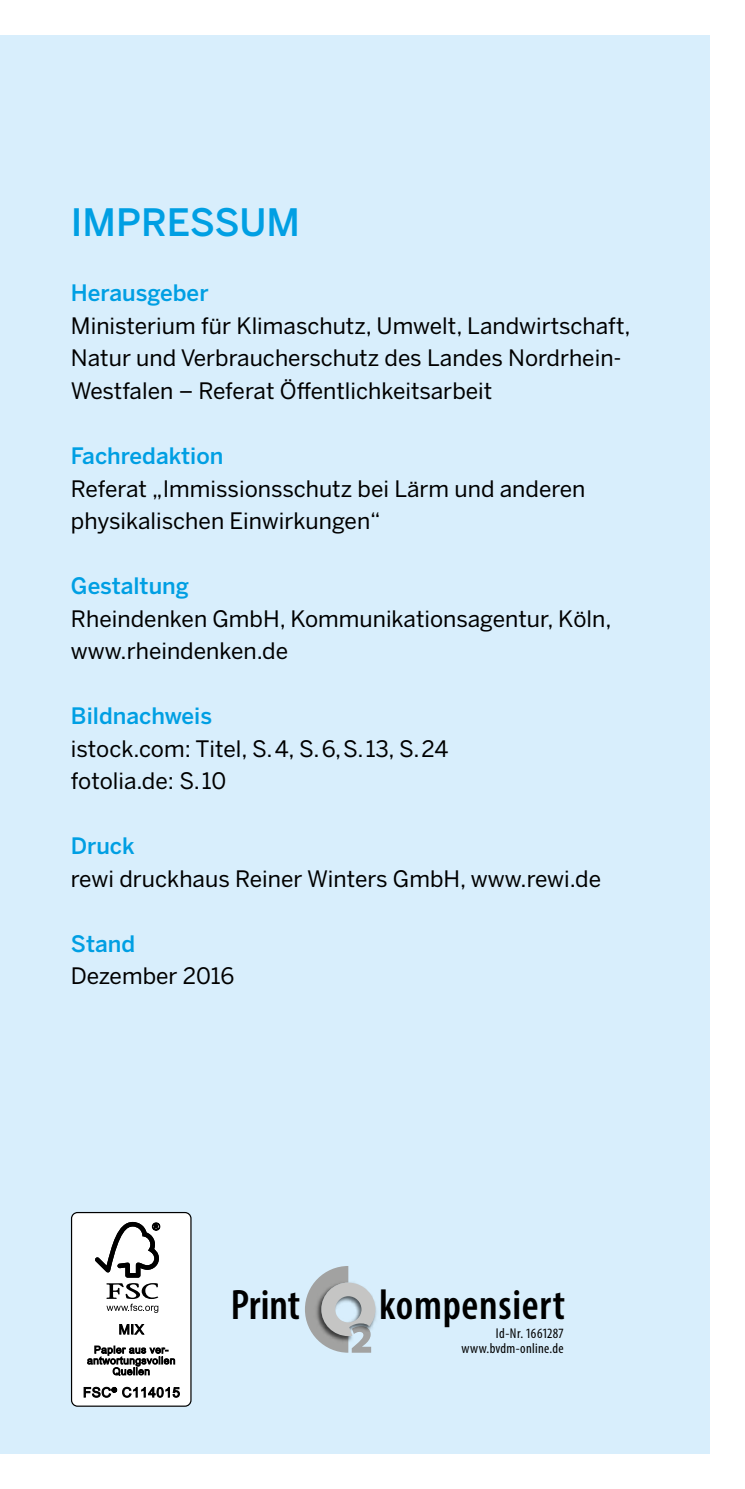
<style>
.page{position:relative;width:745px;height:1489px;background:#fff}
.page>*{position:absolute;margin:0;border:0;box-sizing:border-box;transform-origin:0 0}
.t1{font:600 condensed 42.75px "Myriad Pro";letter-spacing:.015em;color:#000}
.t2{font:500 37.5px "Benton Sans";color:#009fe3}
.t3{font:22.5px/32.5px "Benton Sans";color:#000}
.t4{font:500 22.5px "Benton Sans";color:#009fe3}
.t5{font:condensed 14.25px/14.2px "Myriad Pro";letter-spacing:.035em;color:#000;text-align:right}
</style>
<div class="page">
<div style="left:0;top:35px;width:709px;height:1418px;background:#d4edfc"></div>
<div style="left:71px;top:1212px;width:120px;height:193px;background:#fff;border-radius:6px"></div>
<div style="left:71px;top:1211px;width:120px;height:195px;border:1px solid #000;border-radius:6px"></div>
<svg style="left:95px;top:1221px;width:65px;height:91px"></svg>
<svg style="left:119px;top:1324px;width:25px;height:11px"></svg>
<svg style="left:87px;top:1345px;width:88px;height:30px"></svg>
<svg style="left:83px;top:1386px;width:97px;height:11px"></svg>
<img style="left:375px;top:1305px;width:2px;height:15px">
<svg style="left:305px;top:1266px;width:70px;height:86px"></svg>
<h2 class="t2" style="left:71px;top:200px;width:230px">IMPRESSUM</h2>
<p class="t4" style="left:71px;top:280px;width:139px">Herausgeber</p>
<p class="t3" style="left:71px;top:309px;width:561px">Ministerium für Klimaschutz, Umwelt, Landwirtschaft,<br>Natur und Verbraucherschutz des Landes Nordrhein-<br>Westfalen – Referat Öffentlichkeitsarbeit</p>
<p class="t4" style="left:71px;top:442px;width:154px">Fachredaktion</p>
<p class="t3" style="left:71px;top:472px;width:515px">Referat „Immissionsschutz bei Lärm und anderen physikalischen Einwirkungen“</p>
<p class="t4" style="left:71px;top:572px;width:120px">Gestaltung</p>
<p class="t3" style="left:71px;top:602px;width:541px">Rheindenken GmbH, Kommunikationsagentur, Köln, www.rheindenken.de</p>
<p class="t4" style="left:71px;top:702px;width:143px">Bildnachweis</p>
<p class="t3" style="left:71px;top:732px;width:379px">istock.com: Titel, S.4, S.6,S.13, S.24 fotolia.de: S.10</p>
<p class="t4" style="left:71px;top:832px;width:65px">Druck</p>
<p class="t3" style="left:71px;top:862px;width:531px">rewi druckhaus Reiner Winters GmbH, www.rewi.de</p>
<p class="t4" style="left:71px;top:930px;width:66px">Stand</p>
<p class="t3" style="left:71px;top:959px;width:165px">Dezember 2016</p>
<h1 class="t1" style="left:231px;top:1278px;width:71px">Print</h1>
<h1 class="t1" style="left:379px;top:1278px;width:187px">kompensiert</h1>
<p class="t5" style="left:461px;top:1326px;width:103px">Id-Nr. 1661287 www.bvdm-online.de</p>
</div>
